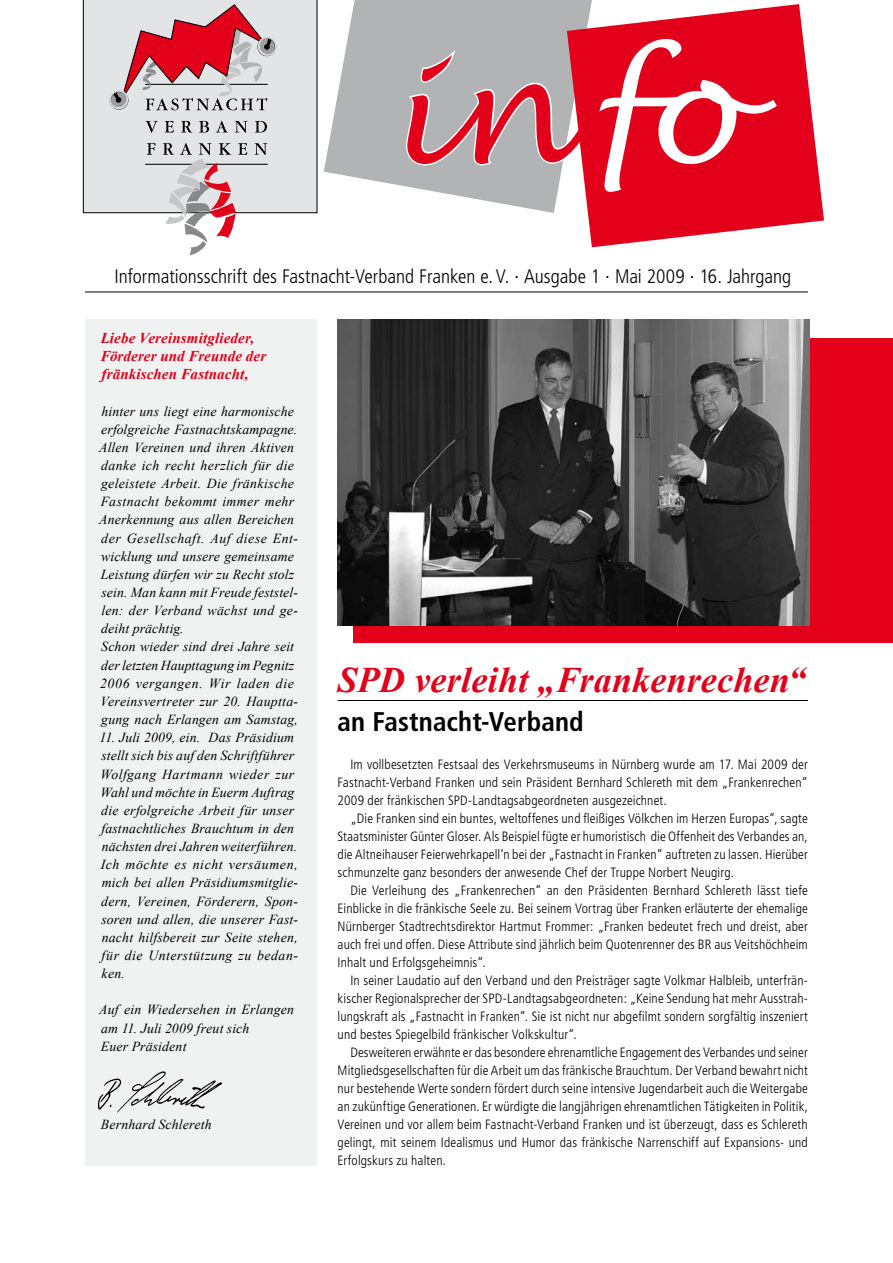
<style>
.page{position:relative;width:893px;height:1263px;background:#fff}
.page>*{position:absolute;margin:0;border:0;box-sizing:border-box;transform-origin:0 0}
.t1{font:italic 700 36px "Times New Roman";letter-spacing:.005em;color:#e2001a}
.t2{font:700 condensed 27px "Frutiger";letter-spacing:.005em;color:#000}
.t3{font:300 condensed 19.5px "Frutiger";color:#000}
.t4{font:italic 700 15px/18.1px "Times New Roman";letter-spacing:.01em;color:#e2001a}
.t5{font:italic 13.8px/18.1px "Times New Roman";letter-spacing:.015em;color:#000}
.t6{font:300 condensed 13.5px/18px "Frutiger";letter-spacing:.01em;color:#000;text-align:justify}
</style>
<div class="page">
<div style="left:85px;top:319px;width:231px;height:846px;background:#f0f1f1"></div>
<hr style="left:85px;top:292px;width:723px;height:1px;background:#000">
<svg style="left:324px;top:0;width:268px;height:213px;fill:#b1b3b4"></svg>
<div style="left:83px;top:0;width:234px;height:213px;background:#e3e4e5"></div>
<svg style="left:567px;top:4px;width:257px;height:243px;fill:#e2001a"></svg>
<hr style="left:145px;top:164px;width:122px;height:1px;background:#000">
<svg style="left:109px;top:3px;width:169px;height:108px;background:#d19aa1"></svg>
<svg style="left:145px;top:121px;width:13px;height:12px"></svg>
<svg style="left:165px;top:121px;width:9px;height:11px"></svg>
<svg style="left:181px;top:121px;width:11px;height:12px"></svg>
<svg style="left:199px;top:121px;width:10px;height:11px"></svg>
<svg style="left:216px;top:121px;width:12px;height:11px"></svg>
<svg style="left:235px;top:121px;width:13px;height:12px"></svg>
<svg style="left:255px;top:121px;width:12px;height:11px"></svg>
<svg style="left:147px;top:143px;width:8px;height:12px"></svg>
<svg style="left:163px;top:143px;width:84px;height:112px"></svg>
<svg style="left:254px;top:143px;width:13px;height:12px"></svg>
<svg style="left:404px;top:39px;width:373px;height:153px;background:#d5606e"></svg>
<div style="left:354px;top:338px;width:539px;height:304px;background:#e2001a"></div>
<img style="left:98px;top:1071px;width:125px;height:42px">
<hr style="left:338px;top:700px;width:470px;height:1px;background:#000">
<img style="left:338px;top:319px;width:472px;height:306px">
<h3 class="t3" style="left:114px;top:265px;width:678px">Informationsschrift des Fastnacht-Verband Franken e. V. ∙ Ausgabe 1 ∙ Mai 2009 ∙ 16. Jahrgang</h3>
<p class="t4" style="left:100px;top:328px;width:167px">Liebe Vereinsmitglieder,<br>Förderer und Freunde der fränkischen Fastnacht,</p>
<p class="t5" style="left:99px;top:401px;width:200px">hinter uns liegt eine harmonische erfolgreiche Fastnachtskampagne.<br>Allen Vereinen und ihren Aktiven danke ich recht herzlich für die geleistete Arbeit. Die fränkische<br>Fastnacht bekommt immer mehr<br>Anerkennung aus allen Bereichen der Gesellschaft. Auf diese Ent&shy;wicklung und unsere gemeinsame<br>Leistung dürfen wir zu Recht stolz sein. Man kann mit Freude feststel&shy;len: der Verband wächst und ge&shy;deiht prächtig.<br>Schon wieder sind drei Jahre seit der letzten Haupttagung im Pegnitz<br>2006 vergangen. Wir laden die<br>Vereinsvertreter zur 20. Hauptta&shy;gung nach Erlangen am Samstag,</p>
<p class="t5" style="left:100px;top:728px;width:200px">11. Juli 2009, ein. Das Präsidium stellt sich bis auf den Schriftführer<br>Wolfgang Hartmann wieder zur<br>Wahl und möchte in Euerm Auftrag die erfolgreiche Arbeit für unser fastnachtliches Brauchtum in den nächsten drei Jahren weiterführen.<br>Ich möchte es nicht versäumen, mich bei allen Präsidiumsmitglie&shy;dern, Vereinen, Förderern, Spon&shy;soren und allen, die unserer Fast&shy;nacht hilfsbereit zur Seite stehen, für die Unterstützung zu bedan&shy;ken.</p>
<p class="t5" style="left:99px;top:1000px;width:196px">Auf ein Wiedersehen in Erlangen am 11. Juli 2009 freut sich<br>Euer Präsident</p>
<p class="t5" style="left:101px;top:1115px;width:112px">Bernhard Schlereth</p>
<h1 class="t1" style="left:338px;top:655px;width:470px">SPD verleiht „Frankenrechen“</h1>
<h2 class="t2" style="left:338px;top:705px;width:248px">an Fastnacht-Verband</h2>
<p class="t6" style="left:338px;top:756px;width:472px;text-indent:13px">Im vollbesetzten Festsaal des Verkehrsmuseums in Nürnberg wurde am 17. Mai 2009 der Fastnacht-Verband Franken und sein Präsident Bernhard Schlereth mit dem „Frankenrechen“ 2009 der fränkischen SPD-Landtagsabgeordneten ausgezeichnet.</p>
<p class="t6" style="left:338px;top:810px;width:472px;text-indent:13px">„Die Franken sind ein buntes, weltoffenes und fleißiges Völkchen im Herzen Europas“, sagte Staatsminister Günter Gloser. Als Beispiel fügte er humoristisch die Offenheit des Verbandes an, die Altneihauser Feierwehrkapell‘n bei der „Fastnacht in Franken“ auftreten zu lassen. Hierüber schmunzelte ganz besonders der anwesende Chef der Truppe Norbert Neugirg.</p>
<p class="t6" style="left:338px;top:882px;width:472px;text-indent:13px">Die Verleihung des „Frankenrechen“ an den Präsidenten Bernhard Schlereth lässt tiefe Einblicke in die fränkische Seele zu. Bei seinem Vortrag über Franken erläuterte der ehemalige Nürnberger Stadtrechtsdirektor Hartmut Frommer: „Franken bedeutet frech und dreist, aber auch frei und offen. Diese Attribute sind jährlich beim Quotenrenner des BR aus Veitshöchheim Inhalt und Erfolgsgeheimnis“.</p>
<p class="t6" style="left:338px;top:972px;width:472px;text-indent:13px">In seiner Laudatio auf den Verband und den Preisträger sagte Volkmar Halbleib, unterfrän&shy;kischer Regionalsprecher der SPD-Landtagsabgeordneten: „Keine Sendung hat mehr Ausstrah&shy;lungskraft als „Fastnacht in Franken“. Sie ist nicht nur abgefilmt sondern sorgfältig inszeniert und bestes Spiegelbild fränkischer Volkskultur“.</p>
<p class="t6" style="left:338px;top:1043px;width:472px;text-indent:13px">Desweiteren erwähnte er das besondere ehrenamtliche Engagement des Verbandes und seiner Mitgliedsgesellschaften für die Arbeit um das fränkische Brauchtum. Der Verband bewahrt nicht nur bestehende Werte sondern fördert durch seine intensive Jugendarbeit auch die Weitergabe an zukünftige Generationen. Er würdigte die langjährigen ehrenamtlichen Tätigkeiten in Politik, Vereinen und vor allem beim Fastnacht-Verband Franken und ist überzeugt, dass es Schlereth gelingt, mit seinem Idealismus und Humor das fränkische Narrenschiff auf Expansions- und Erfolgskurs zu halten.</p>
</div>
